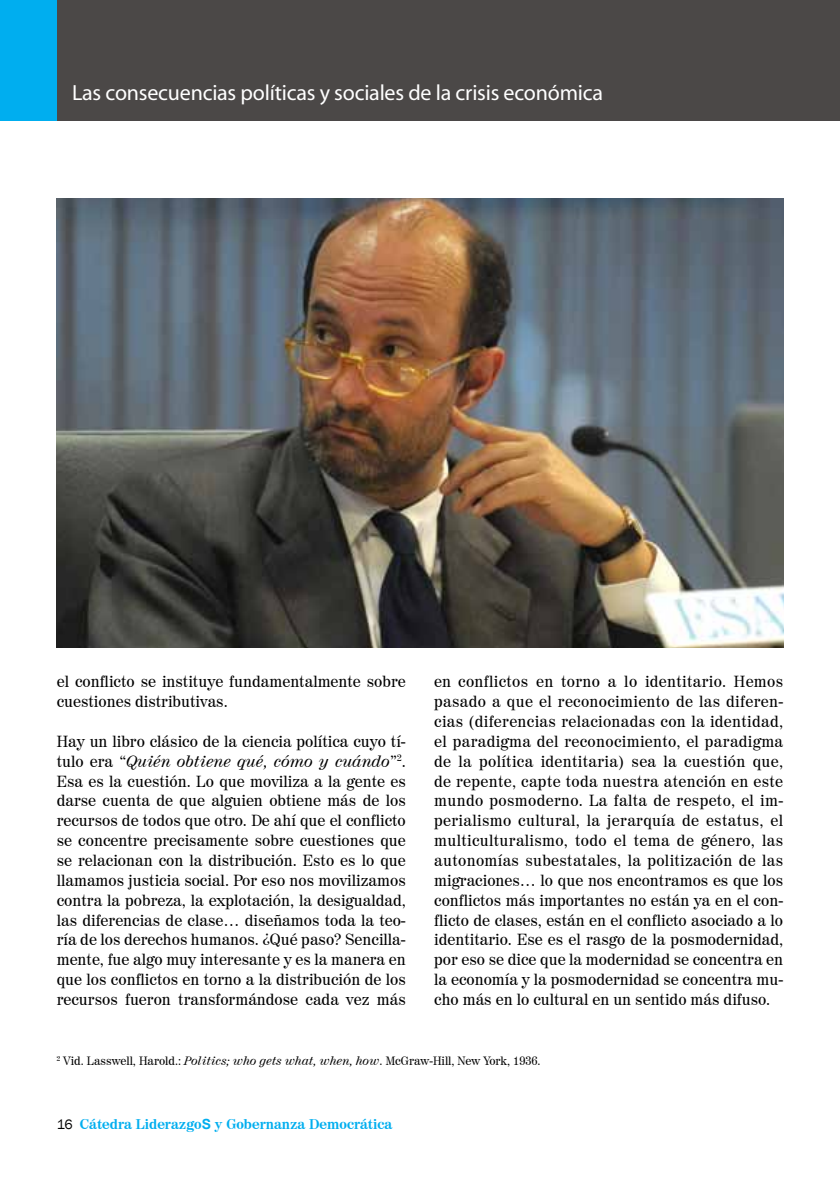
<style>
.page{position:relative;width:840px;height:1191px;background:#fff}
.page>*{position:absolute;margin:0;border:0;box-sizing:border-box;transform-origin:0 0}
.t1{font:22px "Myriad";letter-spacing:-.01em;color:#fff}
.t2{font:16px/19.8px "Century 725 BT";color:#000;text-align:justify}
.t3{font:700 14px "Century 725 BT";color:#00aeef}
.t4{font:12px "Century 725 BT";color:#000}
.s1{font-style:italic}
.s2{font-family:"Franklin Gothic";font-weight:400;color:#000}
.s3{font-family:"Arial"}
</style>
<div class="page">
<div style="left:57px;top:0;width:782px;height:121px;background:#4b4847"></div>
<div style="left:0;top:0;width:57px;height:121px;background:#00aeef"></div>
<hr style="left:839px;top:0;width:1px;height:121px;background:#4b4847">
<img style="left:57px;top:198px;width:725px;height:449px">
<h1 class="t1" style="left:72px;top:81px;width:532px">Las consecuencias políticas y sociales de la crisis económica</h1>
<p class="t2" style="left:57px;top:671px;width:350px">el conflicto se instituye fundamentalmente sobre cuestiones distributivas.</p>
<p class="t2" style="left:57px;top:731px;width:350px">Hay un libro clásico de la ciencia política cuyo tí&shy;tulo era “<span class="s1">Quién obtiene qué, cómo y cuándo</span>”<sup>2</sup>.<br>Esa es la cuestión. Lo que moviliza a la gente es darse cuenta de que alguien obtiene más de los recursos de todos que otro. De ahí que el conflicto se concentre precisamente sobre cuestiones que se relacionan con la distribución. Esto es lo que llamamos justicia social. Por eso nos movilizamos contra la pobreza, la explotación, la desigualdad, las diferencias de clase… diseñamos toda la teo&shy;ría de los derechos humanos. ¿Qué paso? Sencilla&shy;mente, fue algo muy interesante y es la manera en que los conflictos en torno a la distribución de los recursos fueron transformándose cada vez más</p>
<p class="t2" style="left:434px;top:671px;width:350px">en conflictos en torno a lo identitario. Hemos pasado a que el reconocimiento de las diferen&shy;cias (diferencias relacionadas con la identidad, el paradigma del reconocimiento, el paradigma de la política identitaria) sea la cuestión que, de repente, capte toda nuestra atención en este mundo posmoderno. La falta de respeto, el im&shy;perialismo cultural, la jerarquía de estatus, el multiculturalismo, todo el tema de género, las autonomías subestatales, la politización de las migraciones… lo que nos encontramos es que los conflictos más importantes no están ya en el con&shy;flicto de clases, están en el conflicto asociado a lo identitario. Ese es el rasgo de la posmodernidad, por eso se dice que la modernidad se concentra en la economía y la posmodernidad se concentra mu&shy;cho más en lo cultural en un sentido más difuso.</p>
<p class="t4" style="left:57px;top:1052px;width:485px"><sup>2</sup> Vid. Lasswell, Harold.: <span class="s1">Politics; who gets what, when, how</span>. McGraw-Hill, New York, 1936.</p>
<p class="t3" style="left:57px;top:1115px;width:337px"><span class="s2">16</span> Cátedra Liderazgo<span class="s3">S</span> y Gobernanza Democrática</p>
</div>
